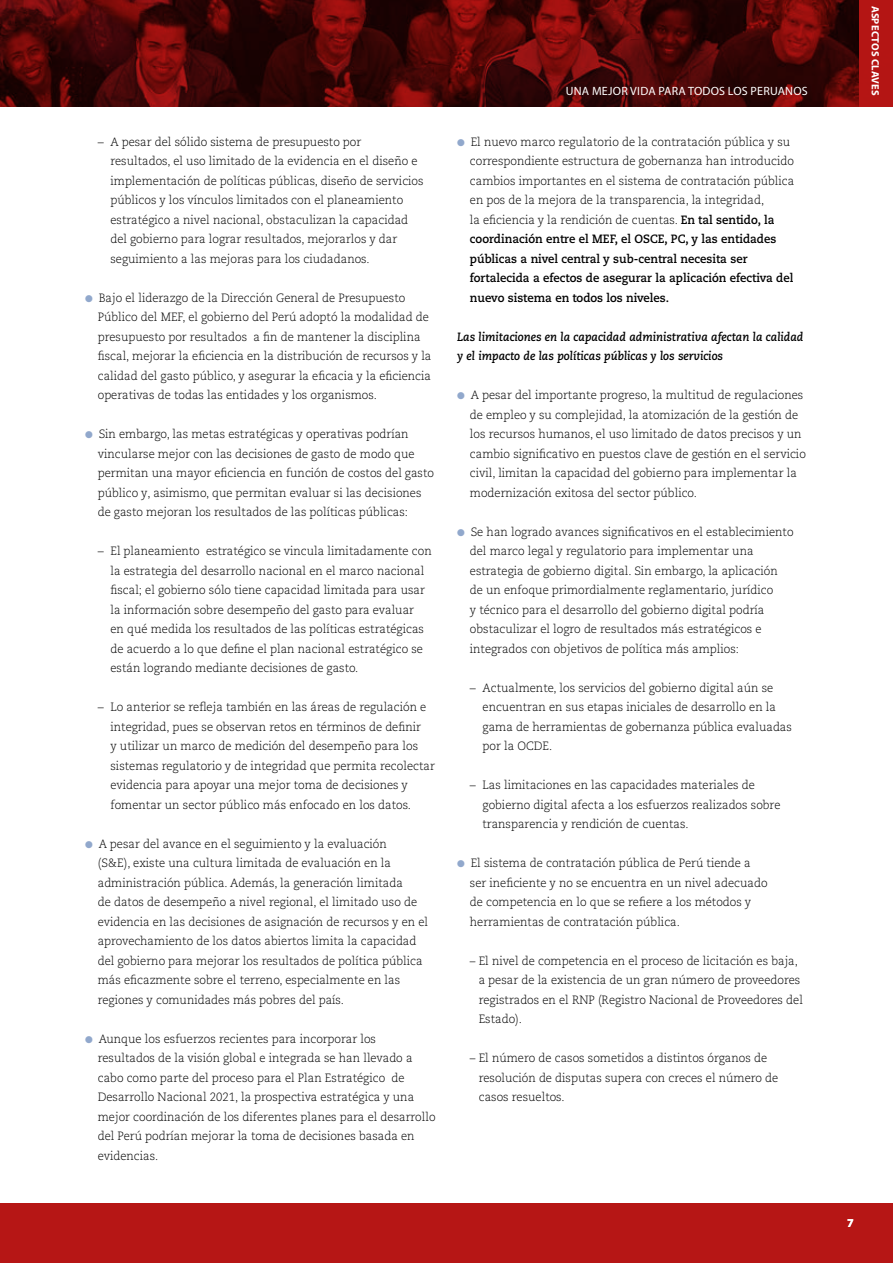
<style>
.page{position:relative;width:893px;height:1263px;background:#fff}
.page>*{position:absolute;margin:0;border:0;box-sizing:border-box;transform-origin:0 0}
.t1{font:300 12px/19.5px "Caecilia LT Pro 45";color:#000;scale:.95 1}
.t2{font:300 12px/19.5px "Caecilia LT Pro 45";color:#000}
.t3{font:700 12px/19.5px "Caecilia LT Pro 75";color:#000;scale:.95 1}
.t4{font:italic 700 12px/19.5px "Caecilia LT Pro 76";color:#000;scale:.95 1}
.t5{font:12px "Myriad Pro";letter-spacing:.02em;color:#fff}
.t6{font:700 12px "Myriad Pro";color:#fff}
.t7{font:700 10.5px "Myriad Pro";letter-spacing:.02em;color:#fff}
.s1{color:#91a8cc}
.s2{font-family:"Caecilia LT Pro 75";font-weight:700}
</style>
<div class="page">
<img style="left:1px;top:0;width:858px;height:106px">
<hr style="left:0;top:0;width:1px;height:106px;background:#b61615">
<div style="left:0;top:1204px;width:893px;height:59px;background:#b61615"></div>
<div style="left:859px;top:0;width:34px;height:106px;background:#b61615"></div>
<p class="t2" style="left:110px;top:132px;width:315px;text-indent:-13px">– A pesar del sólido sistema de presupuesto por resultados, el uso limitado de la evidencia en el diseño e implementación de políticas públicas, diseño de servicios públicos y los vínculos limitados con el planeamiento estratégico a nivel nacional, obstaculizan la capacidad del gobierno para lograr resultados, mejorarlos y dar seguimiento a las mejoras para los ciudadanos.</p>
<p class="t1" style="left:98px;top:288px;width:353px;text-indent:-13px"><span class="s1">●</span> Bajo el liderazgo de la Dirección General de Presupuesto Público del MEF, el gobierno del Perú adoptó la modalidad de presupuesto por resultados a fin de mantener la disciplina fiscal, mejorar la eficiencia en la distribución de recursos y la calidad del gasto público, y asegurar la eficacia y la eficiencia operativas de todas las entidades y los organismos.</p>
<p class="t1" style="left:98px;top:424px;width:355px;text-indent:-13px"><span class="s1">●</span> Sin embargo, las metas estratégicas y operativas podrían vincularse mejor con las decisiones de gasto de modo que permitan una mayor eficiencia en función de costos del gasto público y, asimismo, que permitan evaluar si las decisiones de gasto mejoran los resultados de las políticas públicas:</p>
<p class="t2" style="left:110px;top:541px;width:323px;text-indent:-13px">– El planeamiento estratégico se vincula limitadamente con la estrategia del desarrollo nacional en el marco nacional fiscal; el gobierno sólo tiene capacidad limitada para usar la información sobre desempeño del gasto para evaluar<br>en qué medida los resultados de las políticas estratégicas de acuerdo a lo que define el plan nacional estratégico se están logrando mediante decisiones de gasto.</p>
<p class="t2" style="left:110px;top:697px;width:326px;text-indent:-13px">– Lo anterior se refleja también en las áreas de regulación e integridad, pues se observan retos en términos de definir<br>y utilizar un marco de medición del desempeño para los sistemas regulatorio y de integridad que permita recolectar evidencia para apoyar una mejor toma de decisiones y fomentar un sector público más enfocado en los datos.</p>
<p class="t1" style="left:98px;top:834px;width:349px;text-indent:-13px"><span class="s1">●</span> A pesar del avance en el seguimiento y la evaluación<br>(S&amp;E), existe una cultura limitada de evaluación en la administración pública. Además, la generación limitada<br>de datos de desempeño a nivel regional, el limitado uso de evidencia en las decisiones de asignación de recursos y en el aprovechamiento de los datos abiertos limita la capacidad del gobierno para mejorar los resultados de política pública más eficazmente sobre el terreno, especialmente en las regiones y comunidades más pobres del país.</p>
<p class="t1" style="left:98px;top:1029px;width:357px;text-indent:-13px"><span class="s1">●</span> Aunque los esfuerzos recientes para incorporar los resultados de la visión global e integrada se han llevado a cabo como parte del proceso para el Plan Estratégico de Desarrollo Nacional 2021, la prospectiva estratégica y una mejor coordinación de los diferentes planes para el desarrollo del Perú podrían mejorar la toma de decisiones basada en evidencias.</p>
<p class="t5" style="left:566px;top:84px;width:244px">UNA MEJOR VIDA PARA TODOS LOS PERUANOS</p>
<p class="t1" style="left:470px;top:132px;width:343px;text-indent:-13px"><span class="s1">●</span> El nuevo marco regulatorio de la contratación pública y su correspondiente estructura de gobernanza han introducido cambios importantes en el sistema de contratación pública en pos de la mejora de la transparencia, la integridad,<br>la eficiencia y la rendición de cuentas. <span class="s2">En tal sentido, la</span></p>
<p class="t3" style="left:470px;top:229px;width:342px">coordinación entre el MEF, el OSCE, PC, y las entidades públicas a nivel central y sub-central necesita ser fortalecida a efectos de asegurar la aplicación efectiva del nuevo sistema en todos los niveles.</p>
<p class="t4" style="left:457px;top:327px;width:366px">Las limitaciones en la capacidad administrativa afectan la calidad y el impacto de las políticas públicas y los servicios</p>
<p class="t1" style="left:470px;top:385px;width:355px;text-indent:-13px"><span class="s1">●</span> A pesar del importante progreso, la multitud de regulaciones de empleo y su complejidad, la atomización de la gestión de los recursos humanos, el uso limitado de datos precisos y un cambio significativo en puestos clave de gestión en el servicio civil, limitan la capacidad del gobierno para implementar la modernización exitosa del sector público.</p>
<p class="t1" style="left:470px;top:522px;width:342px;text-indent:-13px"><span class="s1">●</span> Se han logrado avances significativos en el establecimiento del marco legal y regulatorio para implementar una estrategia de gobierno digital. Sin embargo, la aplicación de un enfoque primordialmente reglamentario, jurídico<br>y técnico para el desarrollo del gobierno digital podría obstaculizar el logro de resultados más estratégicos e integrados con objetivos de política más amplios:</p>
<p class="t2" style="left:483px;top:678px;width:311px;text-indent:-13px">– Actualmente, los servicios del gobierno digital aún se encuentran en sus etapas iniciales de desarrollo en la gama de herramientas de gobernanza pública evaluadas por la OCDE.</p>
<p class="t2" style="left:483px;top:775px;width:299px;text-indent:-13px">– Las limitaciones en las capacidades materiales de gobierno digital afecta a los esfuerzos realizados sobre transparencia y rendición de cuentas.</p>
<p class="t1" style="left:470px;top:853px;width:315px;text-indent:-13px"><span class="s1">●</span> El sistema de contratación pública de Perú tiende a ser ineficiente y no se encuentra en un nivel adecuado de competencia en lo que se refiere a los métodos y herramientas de contratación pública.</p>
<p class="t1" style="left:479px;top:951px;width:343px;text-indent:-9px">– El nivel de competencia en el proceso de licitación es baja, a pesar de la existencia de un gran número de proveedores registrados en el RNP (Registro Nacional de Proveedores del Estado).</p>
<p class="t1" style="left:479px;top:1048px;width:317px;text-indent:-9px">– El número de casos sometidos a distintos órganos de resolución de disputas supera con creces el número de casos resueltos.</p>
<p class="t7" style="left:882px;top:6px;width:92px;rotate:90deg">ASPECTOS CLAVES</p>
<p class="t6" style="left:847px;top:1215px;width:8px">7</p>
</div>
